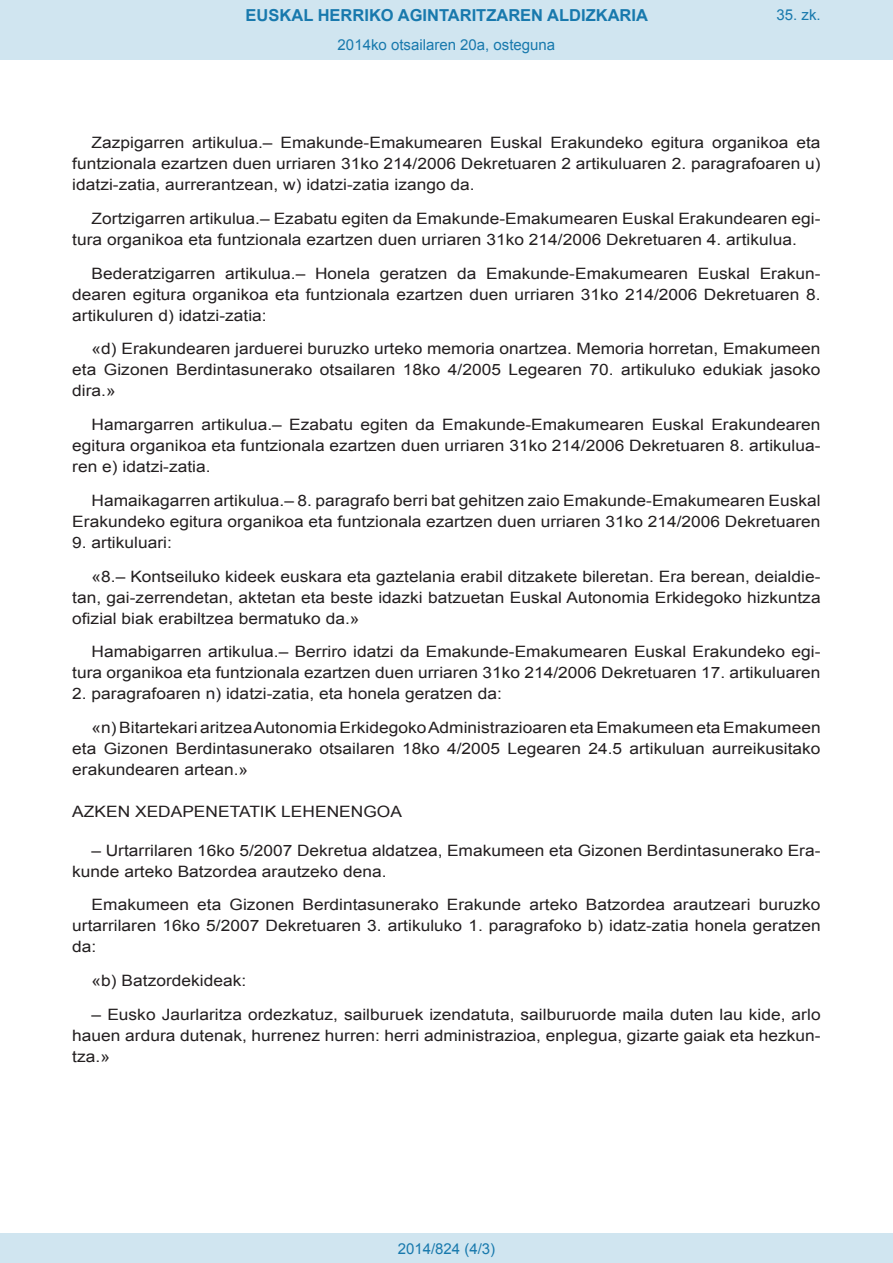
<style>
.page{position:relative;width:893px;height:1263px;background:#fff}
.page>*{position:absolute;margin:0;border:0;box-sizing:border-box;transform-origin:0 0}
.t1{font:700 16.5px "Arial";color:#1879ad}
.BOPVDetalle{font:15.6px/21px "Arial";color:#231f20;text-align:justify;scale:1.11 1}
.BOPVDisposicion{font:15.6px "Arial";color:#231f20;scale:1.11 1}
.Paginacion_Centro{font:15px "Arial";color:#1879ad}
</style>
<div class="page">
<div style="left:0;top:0;width:893px;height:60px;background:#d0e5f0"></div>
<div style="left:0;top:1233px;width:893px;height:30px;background:#d0e5f0"></div>
<p class="t1" style="left:246px;top:4px;width:404px">EUSKAL HERRIKO AGINTARITZAREN ALDIZKARIA</p>
<p class="Paginacion_Centro" style="left:338px;top:35px;width:219px">2014ko otsailaren 20a, osteguna</p>
<p class="Paginacion_Centro" style="left:776px;top:5px;width:46px">35. zk.</p>
<p class="BOPVDetalle" style="left:72px;top:132px;width:676px;text-indent:19px">Zazpigarren artikulua.– Emakunde-Emakumearen Euskal Erakundeko egitura organikoa eta funtzionala ezartzen duen urriaren 31ko 214/2006 Dekretuaren 2 artikuluaren 2. paragrafoaren u) idatzi-zatia, aurrerantzean, w) idatzi-zatia izango da.</p>
<p class="BOPVDetalle" style="left:72px;top:208px;width:676px;text-indent:19px">Zortzigarren artikulua.– Ezabatu egiten da Emakunde-Emakumearen Euskal Erakundearen egi&shy;tura organikoa eta funtzionala ezartzen duen urriaren 31ko 214/2006 Dekretuaren 4. artikulua.</p>
<p class="BOPVDetalle" style="left:72px;top:263px;width:676px;text-indent:19px">Bederatzigarren artikulua.– Honela geratzen da Emakunde-Emakumearen Euskal Erakun&shy;dearen egitura organikoa eta funtzionala ezartzen duen urriaren 31ko 214/2006 Dekretuaren 8. artikuluren d) idatzi-zatia:</p>
<p class="BOPVDetalle" style="left:72px;top:339px;width:676px;text-indent:19px">«d) Erakundearen jarduerei buruzko urteko memoria onartzea. Memoria horretan, Emakumeen eta Gizonen Berdintasunerako otsailaren 18ko 4/2005 Legearen 70. artikuluko edukiak jasoko dira.»</p>
<p class="BOPVDetalle" style="left:72px;top:414px;width:676px;text-indent:19px">Hamargarren artikulua.– Ezabatu egiten da Emakunde-Emakumearen Euskal Erakundearen egitura organikoa eta funtzionala ezartzen duen urriaren 31ko 214/2006 Dekretuaren 8. artikulua&shy;ren e) idatzi-zatia.</p>
<p class="BOPVDetalle" style="left:72px;top:490px;width:676px;text-align:right">Hamaikagarren artikulua.– 8. paragrafo berri bat gehitzen zaio Emakunde-Emakumearen Euskal<br>Erakundeko egitura organikoa eta funtzionala ezartzen duen urriaren 31ko 214/2006 Dekretuaren</p>
<p class="BOPVDetalle" style="left:72px;top:532px;width:91px">9. artikuluari:</p>
<p class="BOPVDetalle" style="left:72px;top:566px;width:676px;text-indent:19px">«8.– Kontseiluko kideek euskara eta gaztelania erabil ditzakete bileretan. Era berean, deialdie&shy;tan, gai-zerrendetan, aktetan eta beste idazki batzuetan Euskal Autonomia Erkidegoko hizkuntza ofizial biak erabiltzea bermatuko da.»</p>
<p class="BOPVDetalle" style="left:72px;top:642px;width:676px;text-align:right">Hamabigarren artikulua.– Berriro idatzi da Emakunde-Emakumearen Euskal Erakundeko egi&shy;tura organikoa eta funtzionala ezartzen duen urriaren 31ko 214/2006 Dekretuaren 17. artikuluaren</p>
<p class="BOPVDetalle" style="left:72px;top:684px;width:388px">2. paragrafoaren n) idatzi-zatia, eta honela geratzen da:</p>
<p class="BOPVDetalle" style="left:72px;top:717px;width:676px;text-indent:19px">«n) Bitartekari aritzea Autonomia Erkidegoko Administrazioaren eta Emakumeen eta Emakumeen eta Gizonen Berdintasunerako otsailaren 18ko 4/2005 Legearen 24.5 artikuluan aurreikusitako erakundearen artean.»</p>
<p class="BOPVDisposicion" style="left:72px;top:802px;width:298px">AZKEN XEDAPENETATIK LEHENENGOA</p>
<p class="BOPVDetalle" style="left:72px;top:840px;width:676px;text-indent:19px">– Urtarrilaren 16ko 5/2007 Dekretua aldatzea, Emakumeen eta Gizonen Berdintasunerako Era&shy;kunde arteko Batzordea arautzeko dena.</p>
<p class="BOPVDetalle" style="left:72px;top:894px;width:676px;text-indent:19px">Emakumeen eta Gizonen Berdintasunerako Erakunde arteko Batzordea arautzeari buruzko urtarrilaren 16ko 5/2007 Dekretuaren 3. artikuluko 1. paragrafoko b) idatz-zatia honela geratzen da:</p>
<p class="BOPVDetalle" style="left:92px;top:970px;width:141px">«b) Batzordekideak:</p>
<p class="BOPVDetalle" style="left:72px;top:1004px;width:676px;text-indent:19px">– Eusko Jaurlaritza ordezkatuz, sailburuek izendatuta, sailburuorde maila duten lau kide, arlo hauen ardura dutenak, hurrenez hurren: herri administrazioa, enplegua, gizarte gaiak eta hezkun&shy;tza.»</p>
<p class="Paginacion_Centro" style="left:398px;top:1238px;width:99px">2014/824 (4/3)</p>
</div>
